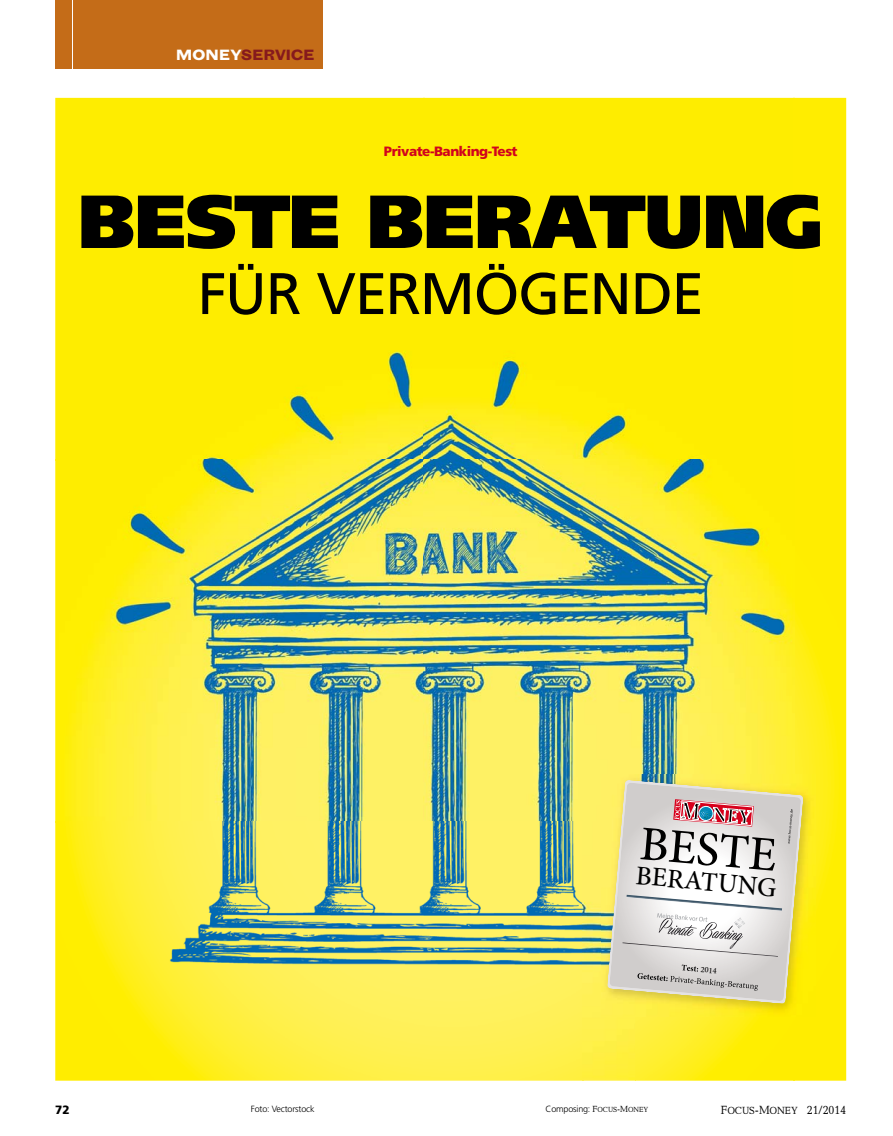
<style>
.page{position:relative;width:893px;height:1136px;background:#fff}
.page>*{position:absolute;margin:0;border:0;box-sizing:border-box;transform-origin:0 0}
.t1{font:900 75px "Frutiger";letter-spacing:-.015em;color:#000}
.t2{font:58.5px "Frutiger";letter-spacing:-.025em;color:#000}
.t3{font:500 48.45px "Minion Pro";color:#000}
.t4{font:500 27px "Minion Pro";color:#000}
.t5{font:700 expanded 15px "Grotesque";letter-spacing:-.03em;color:#861a1d}
.t6{font:900 13.5px "Frutiger";letter-spacing:-.035em;color:#d1041d}
.t7{font:12px "Candida Focus Roman";color:#000;scale:.9 1}
.t8{font:900 12px "Frutiger";color:#000}
.t9{font:300 9px "Frutiger";letter-spacing:-.02em;color:#000}
.t10{font:500 8.25px "Minion Pro";color:#000}
.s1{color:#fff}
.s2{font-family:"Candida Focus Roman";font-weight:400}
.s3{font-family:"Candida Focus Roman";font-weight:400;font-size:7.5px}
.s4{font-size:10.5px}
</style>
<div class="page">
<div style="left:55px;top:0;width:268px;height:68px;background:#c46c18"></div>
<hr style="left:72px;top:0;width:1px;height:68px;background:#fff">
<img style="left:55px;top:98px;width:738px;height:723px">
<img style="left:793px;top:98px;width:53px;height:982px">
<img style="left:55px;top:821px;width:580px;height:259px">
<img style="left:635px;top:1015px;width:159px;height:65px">
<img style="left:601px;top:774px;width:214px;height:241px">
<svg style="left:607px;top:779px;width:196px;height:224px;background:#e9e04f"></svg>
<svg style="left:609px;top:782px;width:192px;height:219px"></svg>
<img style="left:622px;top:942px;width:156px;height:14px">
<img style="left:626px;top:894px;width:156px;height:16px">
<img style="left:788px;top:809px;width:5px;height:34px">
<img style="left:637px;top:972px;width:108px;height:15px">
<svg style="left:750px;top:984px;width:8px;height:6px"></svg>
<svg style="left:657px;top:913px;width:88px;height:35px"></svg>
<svg style="left:673px;top:799px;width:81px;height:27px;background:#c98994"></svg>
<div style="left:698px;top:805px;width:15px;height:15px;border:1px solid #fff;border-radius:50%"></div>
<img style="left:682px;top:964px;width:16px;height:7px">
<h3 class="t5" style="left:176px;top:49px;width:140px"><span class="s1">MONEY</span>SERVICE</h3>
<h3 class="t6" style="left:384px;top:146px;width:135px">Private-Banking-Test</h3>
<h1 class="t1" style="left:78px;top:192px;width:748px">BESTE BERATUNG</h1>
<h2 class="t2" style="left:197px;top:270px;width:508px">FÜR VERMÖGENDE</h2>
<h3 class="t8" style="left:55px;top:1104px;width:16px">72</h3>
<h3 class="t3" style="left:643px;top:813px;width:139px;rotate:5deg">BESTE</h3>
<h3 class="t4" style="left:637px;top:859px;width:143px;rotate:5deg">BERATUNG</h3>
<p class="t10" style="left:701px;top:964px;width:18px;rotate:5deg">2014</p>
<p class="t9" style="left:251px;top:1105px;width:65px">Foto: Vectorstock</p>
<p class="t9" style="left:546px;top:1105px;width:104px">Composing: <span class="s2">F</span><span class="s3">OCUS</span><span class="s2">-M</span><span class="s3">ONEY</span></p>
<h3 class="t7" style="left:721px;top:1105px;width:141px">F<span class="s4">OCUS</span>-M<span class="s4">ONEY</span> 21/2014</h3>
</div>
